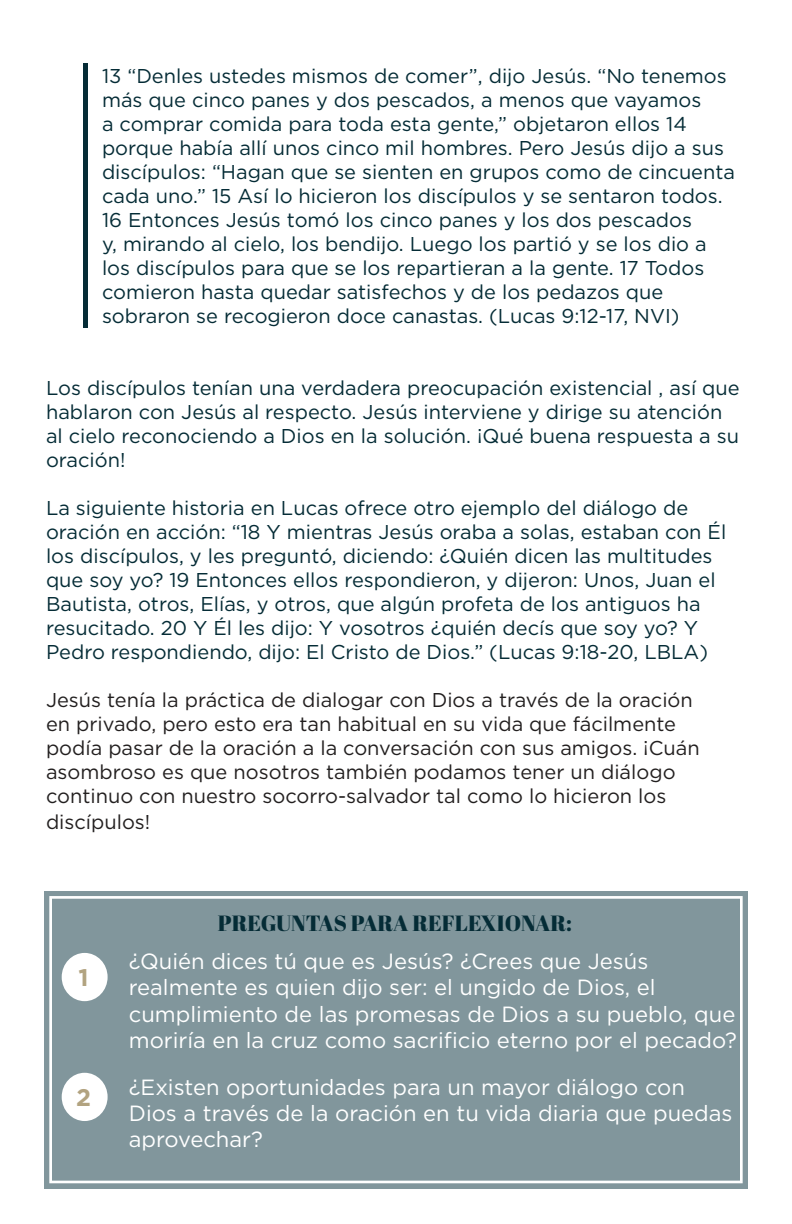
<style>
.page{position:relative;width:792px;height:1224px;background:#fff}
.page>*{position:absolute;margin:0;border:0;box-sizing:border-box;transform-origin:0 0}
.t1{font:700 24px "Gotham";color:#b2a380}
.t2{font:22px/26.4px "Gotham";color:#fff}
.t3{font:22px "Abril Fatface";color:#052c36}
.t4{font:20px/24px "Gotham";color:#052c36}
.t5{font:20px/24px "Gotham";color:#221f1f}
</style>
<div class="page">
<div style="left:44px;top:891px;width:704px;height:298px;background:#81969c"></div>
<div style="left:49px;top:896px;width:694px;height:287px;border:3px solid #fff"></div>
<div style="left:62px;top:953px;width:46px;height:48px;background:#fff;border-radius:50%"></div>
<div style="left:62px;top:1073px;width:46px;height:48px;background:#fff;border-radius:50%"></div>
<hr style="left:83px;top:63px;width:4px;height:264px;background:#052c36">
<p class="t4" style="left:102px;top:64px;width:635px">13 “Denles ustedes mismos de comer”, dijo Jesús. “No tenemos más que cinco panes y dos pescados, a menos que vayamos<br>a comprar comida para toda esta gente,” objetaron ellos 14 porque había allí unos cinco mil hombres. Pero Jesús dijo a sus discípulos: “Hagan que se sienten en grupos como de cincuenta cada uno.” 15 Así lo hicieron los discípulos y se sentaron todos.<br>16 Entonces Jesús tomó los cinco panes y los dos pescados<br>y, mirando al cielo, los bendijo. Luego los partió y se los dio a los discípulos para que se los repartieran a la gente. 17 Todos comieron hasta quedar satisfechos y de los pedazos que sobraron se recogieron doce canastas. (Lucas 9:12-17, NVI)</p>
<p class="t4" style="left:46px;top:376px;width:695px">Los discípulos tenían una verdadera preocupación existencial , así que hablaron con Jesús al respecto. Jesús interviene y dirige su atención al cielo reconociendo a Dios en la solución. ¡Qué buena respuesta a su oración!</p>
<p class="t4" style="left:46px;top:496px;width:682px">La siguiente historia en Lucas ofrece otro ejemplo del diálogo de oración en acción: “18 Y mientras Jesús oraba a solas, estaban con Él los discípulos, y les preguntó, diciendo: ¿Quién dicen las multitudes que soy yo? 19 Entonces ellos respondieron, y dijeron: Unos, Juan el Bautista, otros, Elías, y otros, que algún profeta de los antiguos ha resucitado. 20 Y Él les dijo: Y vosotros ¿quién decís que soy yo? Y Pedro respondiendo, dijo: El Cristo de Dios.” (Lucas 9:18-20, LBLA)</p>
<p class="t5" style="left:46px;top:688px;width:655px">Jesús tenía la práctica de dialogar con Dios a través de la oración en privado, pero esto era tan habitual en su vida que fácilmente podía pasar de la oración a la conversación con sus amigos. ¡Cuán asombroso es que nosotros también podamos tener un diálogo continuo con nuestro socorro-salvador tal como lo hicieron los</p>
<p class="t5" style="left:46px;top:810px;width:106px">discípulos!</p>
<p class="t1" style="left:79px;top:963px;width:12px">1</p>
<p class="t1" style="left:76px;top:1083px;width:16px">2</p>
<p class="t3" style="left:218px;top:911px;width:356px">PREGUNTAS PARA REFLEXIONAR:</p>
<p class="t2" style="left:129px;top:949px;width:610px">¿Quién dices tú que es Jesús? ¿Crees que Jesús realmente es quien dijo ser: el ungido de Dios, el cumplimiento de las promesas de Dios a su pueblo, que moriría en la cruz como sacrificio eterno por el pecado?</p>
<p class="t2" style="left:129px;top:1074px;width:605px">¿Existen oportunidades para un mayor diálogo con<br>Dios a través de la oración en tu vida diaria que puedas aprovechar?</p>
</div>
